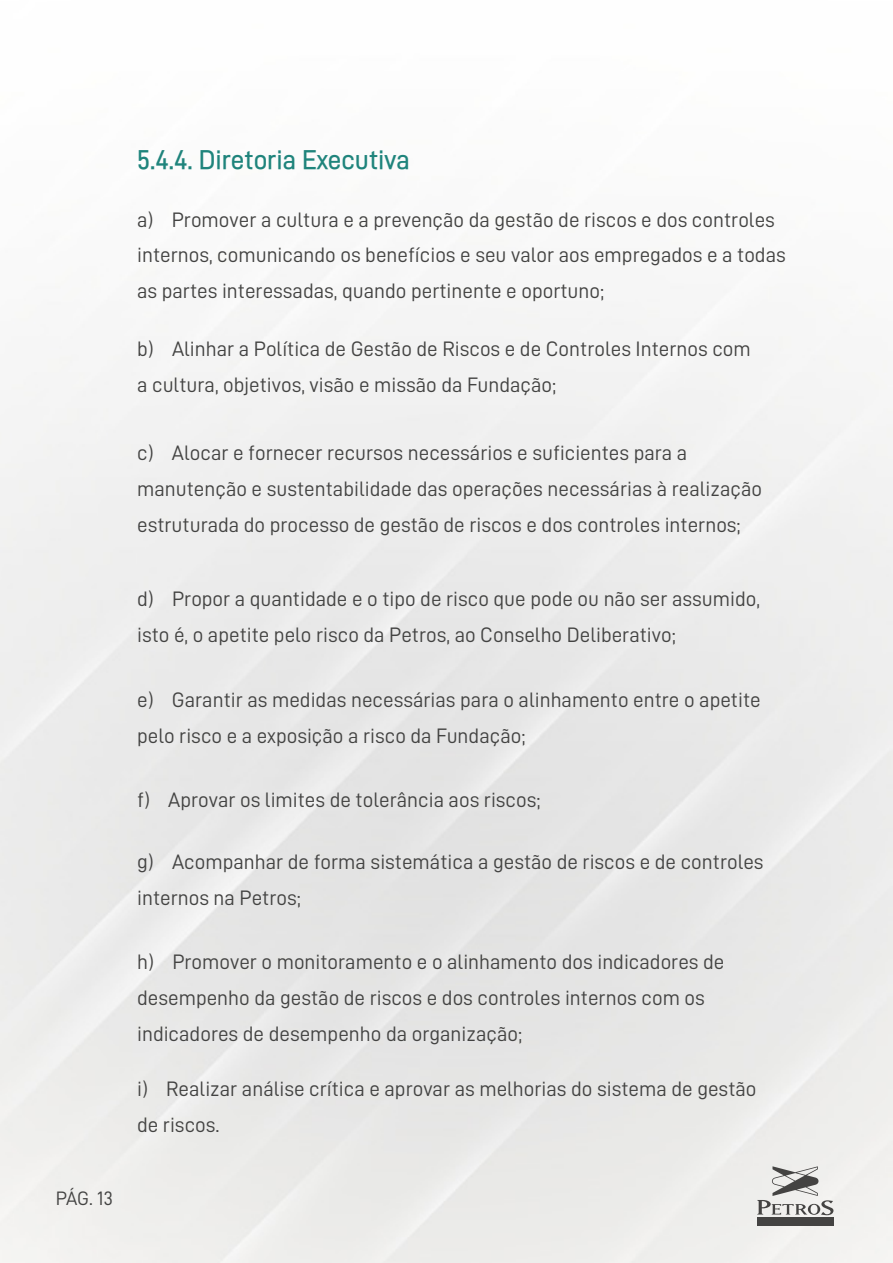
<style>
.page{position:relative;width:893px;height:1263px;background:#fff}
.page>*{position:absolute;margin:0;border:0;box-sizing:border-box;transform-origin:0 0}
.t1{font:27px "D DIN PRO Medium";color:#1f847c}
.t2{font:21px/36px "D DIN PRO Regular";color:#434342}
.t3{font:19.5px "D DIN PRO Regular";color:#434342}
</style>
<div class="page">
<img style="left:0;top:274px;width:893px;height:989px">
<div style="left:757px;top:1217px;width:76px;height:8px;background:#444342"></div>
<svg style="left:757px;top:1166px;width:76px;height:49px;background:#c5c5c3"></svg>
<p class="t3" style="left:56px;top:1188px;width:59px">PÁG. 13</p>
<p class="t1" style="left:137px;top:145px;width:274px">5.4.4. Diretoria Executiva</p>
<p class="t2" style="left:137px;top:201px;width:650px">a) Promover a cultura e a prevenção da gestão de riscos e dos controles internos, comunicando os benefícios e seu valor aos empregados e a todas as partes interessadas, quando pertinente e oportuno;</p>
<p class="t2" style="left:137px;top:330px;width:615px">b) Alinhar a Política de Gestão de Riscos e de Controles Internos com a cultura, objetivos, visão e missão da Fundação;</p>
<p class="t2" style="left:137px;top:434px;width:626px">c) Alocar e fornecer recursos necessários e suficientes para a manutenção e sustentabilidade das operações necessárias à realização estruturada do processo de gestão de riscos e dos controles internos;</p>
<p class="t2" style="left:137px;top:581px;width:624px">d) Propor a quantidade e o tipo de risco que pode ou não ser assumido, isto é, o apetite pelo risco da Petros, ao Conselho Deliberativo;</p>
<p class="t2" style="left:137px;top:682px;width:625px">e) Garantir as medidas necessárias para o alinhamento entre o apetite pelo risco e a exposição a risco da Fundação;</p>
<p class="t2" style="left:137px;top:782px;width:405px">f) Aprovar os limites de tolerância aos riscos;</p>
<p class="t2" style="left:137px;top:844px;width:628px">g) Acompanhar de forma sistemática a gestão de riscos e de controles internos na Petros;</p>
<p class="t2" style="left:137px;top:943px;width:589px">h) Promover o monitoramento e o alinhamento dos indicadores de desempenho da gestão de riscos e dos controles internos com os indicadores de desempenho da organização;</p>
<p class="t2" style="left:137px;top:1071px;width:621px">i) Realizar análise crítica e aprovar as melhorias do sistema de gestão de riscos.</p>
</div>
